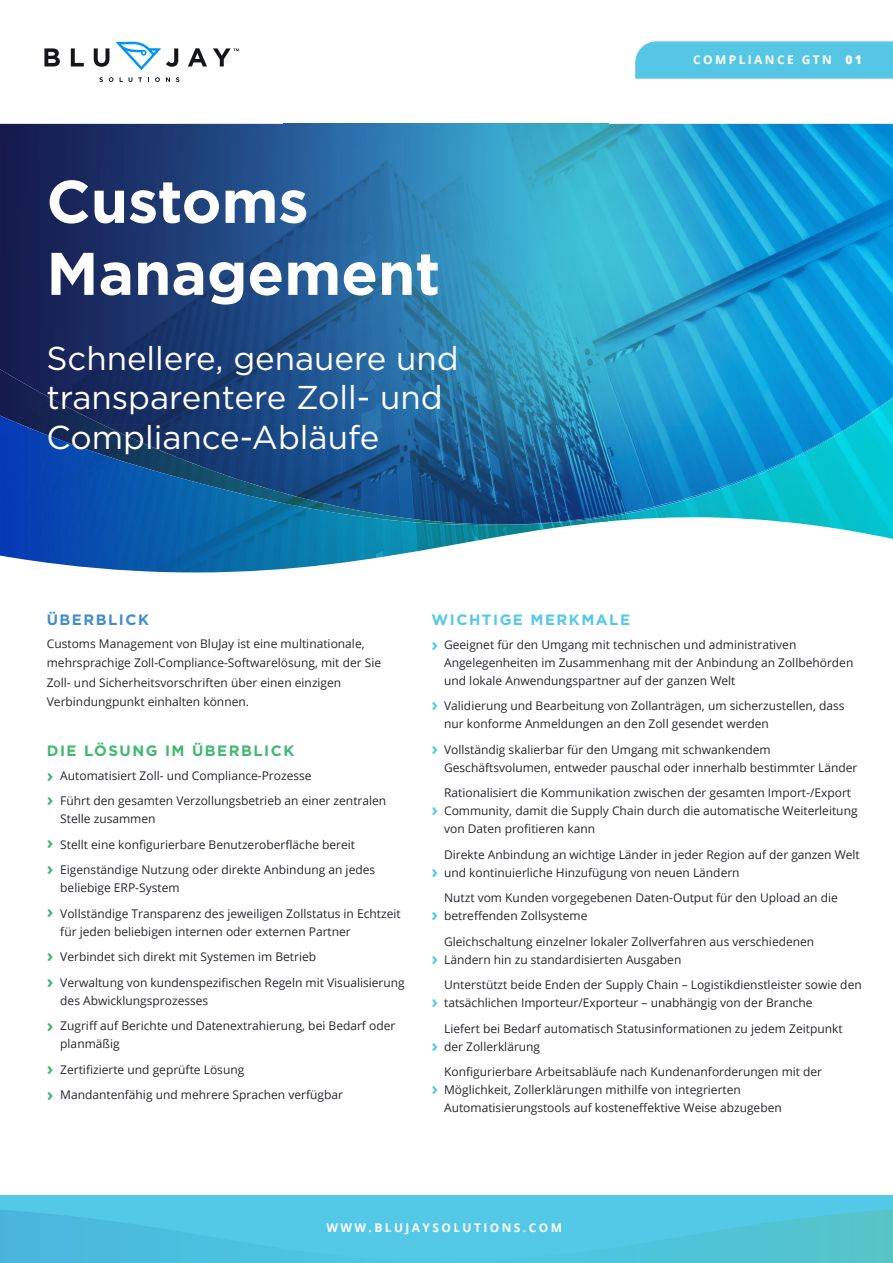
<style>
.page{position:relative;width:893px;height:1263px;background:#fff}
.page>*{position:absolute;margin:0;border:0;box-sizing:border-box;transform-origin:0 0}
.t1{font:700 60px/72px "Gotham";color:#fff}
.t2{font:33px/39.6px "Gotham";color:#fff}
.t3{font:700 18px/26.1px "Open Sans";color:#40b86f}
.t4{font:700 18px "Open Sans";color:#54c8e7}
.t5{font:700 15px "Gotham";letter-spacing:.1em;color:#40b86f}
.t6{font:700 15px "Gotham";letter-spacing:.1em;color:#54c8e7}
.t7{font:700 15px "Gotham";letter-spacing:.1em;color:#428ccb}
.t8{font:12px/18px "Open Sans";color:#25272c}
.t9{font:12px/19.5px "Open Sans";color:#282828}
.t10{font:700 12px "Open Sans";letter-spacing:.2em;color:#fff}
.s1{font-weight:800}
</style>
<div class="page">
<img style="left:0;top:124px;width:893px;height:273px">
<img style="left:518px;top:397px;width:375px;height:124px">
<img style="left:0;top:369px;width:518px;height:152px">
<div style="left:0;top:416px;width:15px;height:142px;background:#0639b5"></div>
<img style="left:823px;top:398px;width:70px;height:141px">
<img style="left:15px;top:422px;width:162px;height:150px">
<img style="left:715px;top:442px;width:109px;height:79px">
<img style="left:176px;top:477px;width:270px;height:95px">
<img style="left:567px;top:491px;width:149px;height:31px">
<img style="left:445px;top:521px;width:163px;height:25px">
<img style="left:776px;top:521px;width:48px;height:6px">
<svg style="left:44px;top:48px;width:16px;height:19px"></svg>
<svg style="left:71px;top:48px;width:13px;height:18px"></svg>
<svg style="left:94px;top:48px;width:15px;height:19px"></svg>
<svg style="left:188px;top:48px;width:19px;height:18px"></svg>
<svg style="left:116px;top:42px;width:62px;height:28px"></svg>
<svg style="left:99px;top:77px;width:4px;height:5px"></svg>
<svg style="left:109px;top:77px;width:5px;height:5px"></svg>
<svg style="left:138px;top:77px;width:4px;height:5px"></svg>
<svg style="left:155px;top:77px;width:5px;height:5px"></svg>
<svg style="left:166px;top:77px;width:4px;height:5px"></svg>
<svg style="left:176px;top:77px;width:3px;height:5px"></svg>
<svg style="left:213px;top:48px;width:26px;height:18px"></svg>
<div style="left:0;top:1195px;width:893px;height:68px;background:#54c8e7"></div>
<div style="left:635px;top:41px;width:258px;height:38px;background:#55c7e5"></div>
<svg style="left:0;top:1209px;width:893px;height:54px"></svg>
<h1 class="t1" style="left:46px;top:165px;width:395px">Customs<br>Management</h1>
<h2 class="t2" style="left:46px;top:337px;width:414px">Schnellere, genauere und transparentere Zoll- und<br>Compliance-Abläufe</h2>
<p class="t10" style="left:693px;top:52px;width:170px">COMPLIANCE GTN <span class="s1">01</span></p>
<p class="t7" style="left:47px;top:609px;width:104px">ÜBERBLICK</p>
<p class="t9" style="left:47px;top:633px;width:336px">Customs Management von BluJay ist eine multinationale, mehrsprachige Zoll-Compliance-Softwarelösung, mit der Sie Zoll- und Sicherheitsvorschriften über einen einzigen Verbindungpunkt einhalten können.</p>
<p class="t5" style="left:47px;top:740px;width:249px">DIE LÖSUNG IM ÜBERBLICK</p>
<h3 class="t3" style="left:47px;top:762px;width:8px;line-height:24.6px">› ›</h3>
<h3 class="t3" style="left:47px;top:829px;width:8px">› ›</h3>
<h3 class="t3" style="left:47px;top:898px;width:8px">›</h3>
<h3 class="t3" style="left:47px;top:942px;width:8px">› ›</h3>
<h3 class="t3" style="left:47px;top:1012px;width:8px">›</h3>
<h3 class="t3" style="left:47px;top:1054px;width:8px">› ›</h3>
<p class="t8" style="left:60px;top:762px;width:327px;line-height:25.5px">Automatisiert Zoll- und Compliance-Prozesse<br>Führt den gesamten Verzollungsbetrieb an einer zentralen</p>
<p class="t8" style="left:60px;top:806px;width:316px;line-height:25.5px">Stelle zusammen<br>Stellt eine konfigurierbare Benutzeroberfläche bereit<br>Eigenständige Nutzung oder direkte Anbindung an jedes</p>
<p class="t8" style="left:60px;top:875px;width:342px;line-height:25.5px">beliebige ERP-System<br>Vollständige Transparenz des jeweiligen Zollstatus in Echtzeit</p>
<p class="t8" style="left:60px;top:918px;width:346px;line-height:25.5px">für jeden beliebigen internen oder externen Partner<br>Verbindet sich direkt mit Systemen im Betrieb<br>Verwaltung von kundenspezifischen Regeln mit Visualisierung</p>
<p class="t8" style="left:60px;top:987px;width:337px;line-height:25.5px">des Abwicklungsprozesses<br>Zugriff auf Berichte und Datenextrahierung, bei Bedarf oder</p>
<p class="t8" style="left:60px;top:1031px;width:284px;line-height:25.5px">planmäßig<br>Zertifizierte und geprüfte Lösung<br>Mandantenfähig und mehrere Sprachen verfügbar</p>
<p class="t6" style="left:432px;top:609px;width:200px">WICHTIGE MERKMALE</p>
<h3 class="t4" style="left:432px;top:631px;width:8px">›</h3>
<p class="t8" style="left:444px;top:635px;width:411px">Geeignet für den Umgang mit technischen und administrativen<br>Angelegenheiten im Zusammenhang mit der Anbindung an Zollbehörden und lokale Anwendungspartner auf der ganzen Welt</p>
<p class="t8" style="left:444px;top:696px;width:402px">Validierung und Bearbeitung von Zollanträgen, um sicherzustellen, dass nur konforme Anmeldungen an den Zoll gesendet werden</p>
<p class="t8" style="left:444px;top:740px;width:415px">Vollständig skalierbar für den Umgang mit schwankendem<br>Geschäftsvolumen, entweder pauschal oder innerhalb bestimmter Länder</p>
<p class="t8" style="left:444px;top:783px;width:415px">Rationalisiert die Kommunikation zwischen der gesamten Import-/Export<br>Community, damit die Supply Chain durch die automatische Weiterleitung von Daten profitieren kann</p>
<p class="t8" style="left:444px;top:845px;width:417px">Direkte Anbindung an wichtige Länder in jeder Region auf der ganzen Welt und kontinuierliche Hinzufügung von neuen Ländern</p>
<p class="t8" style="left:444px;top:888px;width:395px">Nutzt vom Kunden vorgegebenen Daten-Output für den Upload an die betreffenden Zollsysteme</p>
<p class="t8" style="left:444px;top:932px;width:372px">Gleichschaltung einzelner lokaler Zollverfahren aus verschiedenen<br>Ländern hin zu standardisierten Ausgaben</p>
<p class="t8" style="left:444px;top:975px;width:419px">Unterstützt beide Enden der Supply Chain – Logistikdienstleister sowie den tatsächlichen Importeur/Exporteur – unabhängig von der Branche</p>
<p class="t8" style="left:444px;top:1019px;width:400px">Liefert bei Bedarf automatisch Statusinformationen zu jedem Zeitpunkt der Zollerklärung</p>
<p class="t8" style="left:444px;top:1062px;width:380px">Konfigurierbare Arbeitsabläufe nach Kundenanforderungen mit der<br>Möglichkeit, Zollerklärungen mithilfe von integrierten<br>Automatisierungstools auf kosteneffektive Weise abzugeben</p>
<h3 class="t4" style="left:432px;top:692px;width:8px">›</h3>
<h3 class="t4" style="left:432px;top:736px;width:8px">›</h3>
<h3 class="t4" style="left:432px;top:797px;width:8px">›</h3>
<h3 class="t4" style="left:432px;top:859px;width:8px">›</h3>
<h3 class="t4" style="left:432px;top:902px;width:8px">›</h3>
<h3 class="t4" style="left:432px;top:946px;width:8px">›</h3>
<h3 class="t4" style="left:432px;top:989px;width:8px">›</h3>
<h3 class="t4" style="left:432px;top:1033px;width:8px">›</h3>
<h3 class="t4" style="left:432px;top:1076px;width:8px">›</h3>
<p class="t10" style="left:327px;top:1219px;width:237px">WWW.BLUJAYSOLUTIONS.COM</p>
</div>
